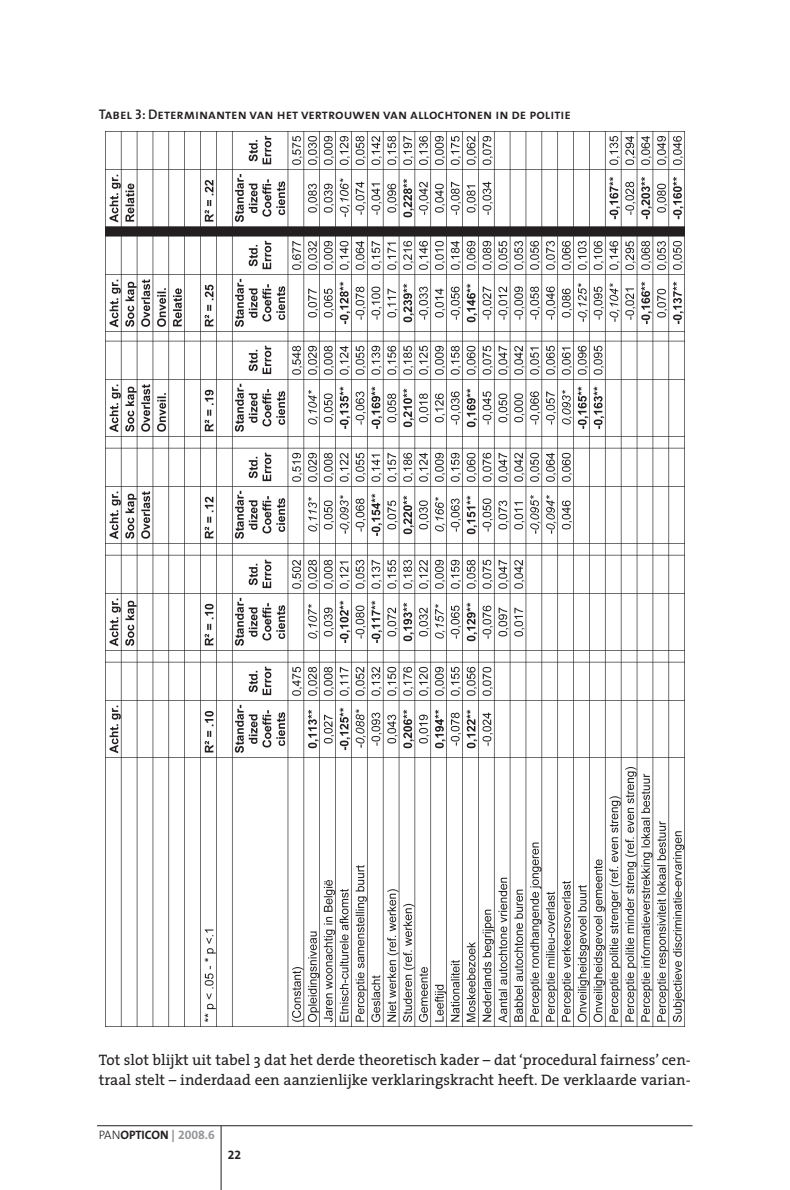
<style>
.page{position:relative;width:790px;height:1190px;background:#fff}
.page>*{position:absolute;margin:0;border:0;box-sizing:border-box;transform-origin:0 0}
.t1{font:15.22px/20.1px "The Serif";color:#231f20}
.t2{font:14px "The Sans Semi Bold Caps";color:#231f20}
.t3{font:700 12.25px "The Sans";letter-spacing:-.005em;color:#231f20}
.t4{font:12.25px "The Sans Bold Expert";color:#231f20}
.s1{font-weight:300}
.s2{font-family:"The Sans Bold Expert";font-weight:400;color:#939598}
</style>
<div class="page">
<img style="left:105px;top:131px;width:579px;height:895px">
<hr style="left:97px;top:1125px;width:595px;height:1px;background:#231f20">
<hr style="left:221px;top:1126px;width:1px;height:64px;background:#231f20">
<p class="t2" style="left:99px;top:106px;width:473px">Tabel 3: Determinanten van het vertrouwen van allochtonen in de politie</p>
<p class="t1" style="left:99px;top:1051px;width:593px">Tot slot blijkt uit tabel 3 dat het derde theoretisch kader – dat ‘procedural fairness’ cen&shy;traal stelt – inderdaad een aanzienlijke verklaringskracht heeft. De verklaarde varian-</p>
<p class="t3" style="left:99px;top:1130px;width:118px"><span class="s1">PAN</span>OPTICON <span class="s1">|</span> <span class="s2">2008.6</span></p>
<p class="t4" style="left:228px;top:1148px;width:15px">22</p>
</div>
